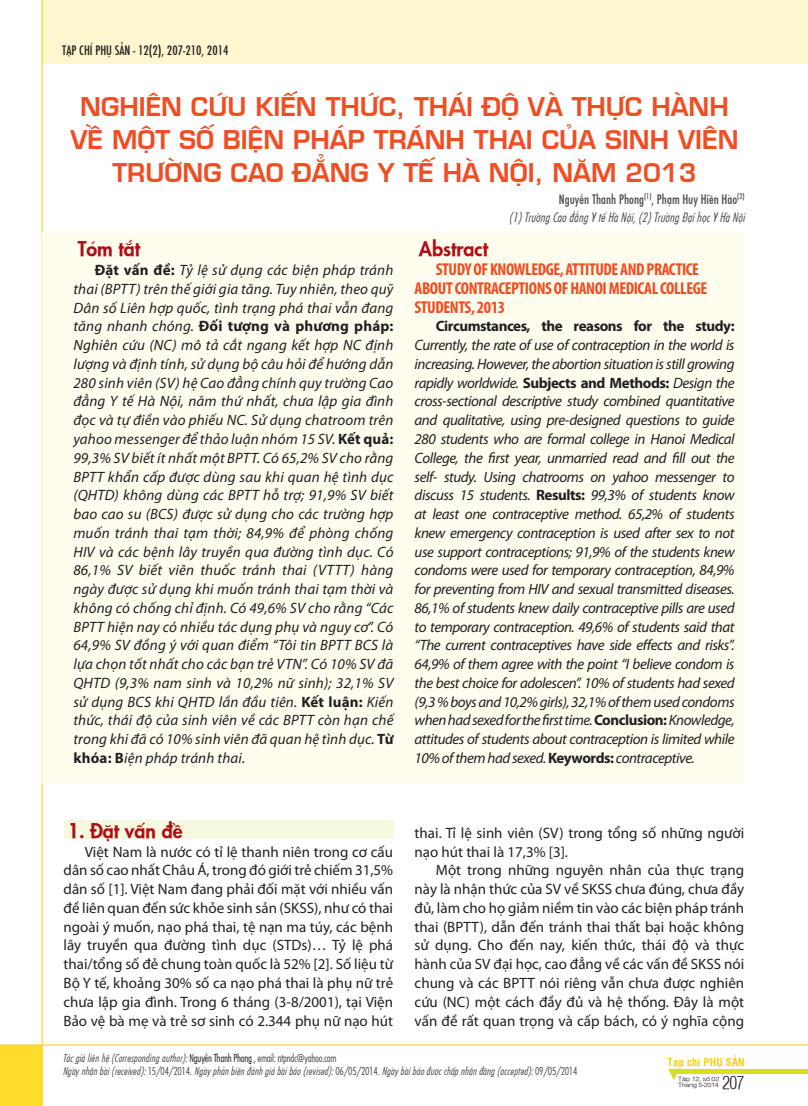
<style>
.page{position:relative;width:808px;height:1106px;background:#fff}
.page>*{position:absolute;margin:0;border:0;box-sizing:border-box;transform-origin:0 0}
.t1{font:25.2px/33px "SFU Eurostile Demi";color:#f04d22;text-align:center}
.t2{font:800 19.5px "SFU Futura";color:#b00d15}
.t3{font:300 condensed 17.55px "SFU Helvetica";color:#231f20}
.t4{font:700 condensed 17.25px/18.8px "Myriad Pro";letter-spacing:-.025em;color:#f04d22}
.t5{font:italic 15px/18.8px "Myriad Pro";letter-spacing:-.015em;color:#231f20;text-align:justify}
.t6{font:15px/18.8px "Myriad Pro";color:#231f20;text-align:justify}
.t7{font:700 15px "Myriad Pro";letter-spacing:-.03em;color:#231f20}
.t8{font:italic 300 condensed 14.25px "SFU Function";color:#4b4c4d}
.t9{font:14.25px "SFU Function Condensed";color:#4b4c4d}
.t10{font:14.25px "SFU Function Condensed";color:#231f20}
.t11{font:italic 300 condensed 12px/12.8px "SFU Function";color:#4b4c4d}
.t12{font:700 condensed 10.5px "SFU Helvetica";letter-spacing:.025em;color:#feca0a}
.t13{font:300 6px/6px "SFU Helvetica";letter-spacing:-.05em;color:#231f20;scale:1.19 1}
.s1{font-weight:700;font-style:normal}
.s2{font-style:normal;color:#231f20}
.s3{font-style:normal}
</style>
<div class="page">
<div style="left:43px;top:0;width:765px;height:63px;background:#fef6cf"></div>
<div style="left:0;top:1045px;width:42px;height:61px;background:#ffdd2b"></div>
<svg style="left:668px;top:1068px;width:12px;height:12px"></svg>
<div style="left:674px;top:1068px;width:134px;height:5px;background:#d6df21"></div>
<hr style="left:42px;top:0;width:1px;height:1106px;background:#feca0a">
<hr style="left:0;top:1044px;width:808px;height:1px;background:#feca0a">
<div style="left:43px;top:232px;width:701px;height:551px;background:#fffdee"></div>
<div style="left:64px;top:819px;width:329px;height:19px;background:#f6f9df"></div>
<p class="t10" style="left:62px;top:39px;width:168px">Tạp chí phụ sản - 12(2), 207-210, 2014</p>
<h1 class="t1" style="left:70px;top:88px;width:669px">NGHIÊN CỨU KIẾN THỨC, THÁI ĐỘ VÀ THỰC HÀNH<br>VỀ MỘT SỐ BIỆN PHÁP TRÁNH THAI CỦA SINH VIÊN<br>TRƯỜNG CAO ĐẲNG Y TẾ HÀ NỘI, NĂM 2013</h1>
<h2 class="t2" style="left:78px;top:233px;width:64px">Tóm tắt</h2>
<p class="t5" style="left:73px;top:260px;width:322px;text-indent:21px"><span class="s1">Đặt vấn đề:</span> Tỷ lệ sử dụng các biện pháp tránh thai (BPTT) trên thế giới gia tăng. Tuy nhiên, theo quỹ Dân số Liên hợp quốc, tình trạng phá thai vẫn đang tăng nhanh chóng. <span class="s1">Đối tượng và phương pháp:<br></span>Nghiên cứu (NC) mô tả cắt ngang kết hợp NC định lượng và định tính, sử dụng bộ câu hỏi để hướng dẫn 280 sinh viên (SV) hệ Cao đẳng chính quy trường Cao đẳng Y tế Hà Nội, năm thứ nhất, chưa lập gia đình đọc và tự điền vào phiếu NC. Sử dụng chatroom trên yahoo messenger để thảo luận nhóm 15 SV. <span class="s1">Kết quả:<br></span>99,3% SV biết ít nhất một BPTT. Có 65,2% SV cho rằng BPTT khẩn cấp được dùng sau khi quan hệ tình dục (QHTD) không dùng các BPTT hỗ trợ; 91,9% SV biết bao cao su (BCS) được sử dụng cho các trường hợp muốn tránh thai tạm thời; 84,9% để phòng chống HIV và các bệnh lây truyền qua đường tình dục. Có 86,1% SV biết viên thuốc tránh thai (VTTT) hàng ngày được sử dụng khi muốn tránh thai tạm thời và không có chống chỉ định. Có 49,6% SV cho rằng “Các BPTT hiện nay có nhiều tác dụng phụ và nguy cơ”. Có 64,9% SV đồng ý với quan điểm “Tôi tin BPTT BCS là lựa chọn tốt nhất cho các bạn trẻ VTN”. Có 10% SV đã QHTD (9,3% nam sinh và 10,2% nữ sinh); 32,1% SV sử dụng BCS khi QHTD lần đầu tiên. <span class="s1">Kết luận:</span> Kiến thức, thái độ của sinh viên về các BPTT còn hạn chế trong khi đã có 10% sinh viên đã quan hệ tình dục. <span class="s1">Từ khóa: B</span>iện pháp tránh thai.</p>
<p class="t9" style="left:559px;top:188px;width:187px">Nguyễn Thanh Phong<sup>(1)</sup>, Phạm Huy Hiền Hào<sup>(2)</sup></p>
<p class="t8" style="left:509px;top:206px;width:237px">(1) Trường Cao đẳng Y tế Hà Nội, (2) Trường Đại học Y Hà Nội</p>
<h2 class="t2" style="left:419px;top:233px;width:71px">Abstract</h2>
<p class="t4" style="left:415px;top:260px;width:294px;text-indent:21px">STUDY OF KNOWLEDGE, ATTITUDE AND PRACTICE<br>ABOUT CONTRACEPTIONS OF HANOI MEDICAL COLLEGE<br>STUDENTS, 2013</p>
<p class="t7" style="left:436px;top:316px;width:300px">Circumstances, the reasons for the study:</p>
<p class="t5" style="left:415px;top:335px;width:321px">Currently, the rate of use of contraception in the world is increasing. However, the abortion situation is still growing rapidly worldwide. <span class="s1">Subjects and Methods:</span> Design the cross-sectional descriptive study combined quantitative and qualitative, using pre-designed questions to guide 280 students who are formal college in Hanoi Medical College, the first year, unmarried read and fill out the self- study. Using chatrooms on yahoo messenger to discuss 15 students. <span class="s1">Results:</span> 99,3% of students know at least one contraceptive method. 65,2% of students knew emergency contraception is used after sex to not use support contraceptions; 91,9% of the students knew condoms were used for temporary contraception, 84,9% for preventing from HIV and sexual transmitted diseases.<br>86,1% of students knew daily contraceptive pills are used to temporary contraception. 49,6% of students said that “The current contraceptives have side effects and risks”.<br>64,9% of them agree with the point “I believe condom is the best choice for adolescen”. 10% of students had sexed (9,3 % boys and 10,2% girls), 32,1% of them used condoms when had sexed for the first time. <span class="s1">Conclusion:</span> Knowledge, attitudes of students about contraception is limited while 10% of them had sexed. <span class="s1">Keywords:</span> contraceptive.</p>
<h2 class="t2" style="left:68px;top:814px;width:116px">1. Đặt vấn đề</h2>
<p class="t6" style="left:64px;top:842px;width:331px;text-indent:21px">Việt Nam là nước có tỉ lệ thanh niên trong cơ cấu dân số cao nhất Châu Á, trong đó giới trẻ chiếm 31,5% dân số [1]. Việt Nam đang phải đối mặt với nhiều vấn đề liên quan đến sức khỏe sinh sản (SKSS), như có thai ngoài ý muốn, nạo phá thai, tệ nạn ma túy, các bệnh lây truyền qua đường tình dục (STDs)… Tỷ lệ phá thai/tổng số đẻ chung toàn quốc là 52% [2]. Số liệu từ Bộ Y tế, khoảng 30% số ca nạo phá thai là phụ nữ trẻ chưa lập gia đình. Trong 6 tháng (3-8/2001), tại Viện Bảo vệ bà mẹ và trẻ sơ sinh có 2.344 phụ nữ nạo hút</p>
<p class="t6" style="left:415px;top:823px;width:331px">thai. Tỉ lệ sinh viên (SV) trong tổng số những người nạo hút thai là 17,3% [3].</p>
<p class="t6" style="left:415px;top:860px;width:331px;text-indent:21px">Một trong những nguyên nhân của thực trạng này là nhận thức của SV về SKSS chưa đúng, chưa đầy đủ, làm cho họ giảm niềm tin vào các biện pháp tránh thai (BPTT), dẫn đến tránh thai thất bại hoặc không sử dụng. Cho đến nay, kiến thức, thái độ và thực hành của SV đại học, cao đẳng về các vấn đề SKSS nói chung và các BPTT nói riêng vẫn chưa được nghiên cứu (NC) một cách đầy đủ và hệ thống. Đây là một vấn đề rất quan trọng và cấp bách, có ý nghĩa cộng</p>
<p class="t11" style="left:63px;top:1050px;width:516px">Tác giả liên hệ (Corresponding author): <span class="s2">Nguyễn Thanh Phong ,</span> <span class="s3">email: ntpndc@yahoo.com<br></span>Ngày nhận bài (received): <span class="s3">15/04/2014</span>. Ngày phản biện đánh giá bài báo (revised): <span class="s3">06/05/2014</span>. Ngày bài báo được chấp nhận đăng (accepted): <span class="s3">09/05/2014</span></p>
<p class="t12" style="left:668px;top:1054px;width:78px">Tạp chí Phụ Sản</p>
<p class="t3" style="left:722px;top:1069px;width:23px">207</p>
<p class="t13" style="left:678px;top:1075px;width:36px">Tập 12, số 02<br>Tháng 5-2014</p>
</div>
